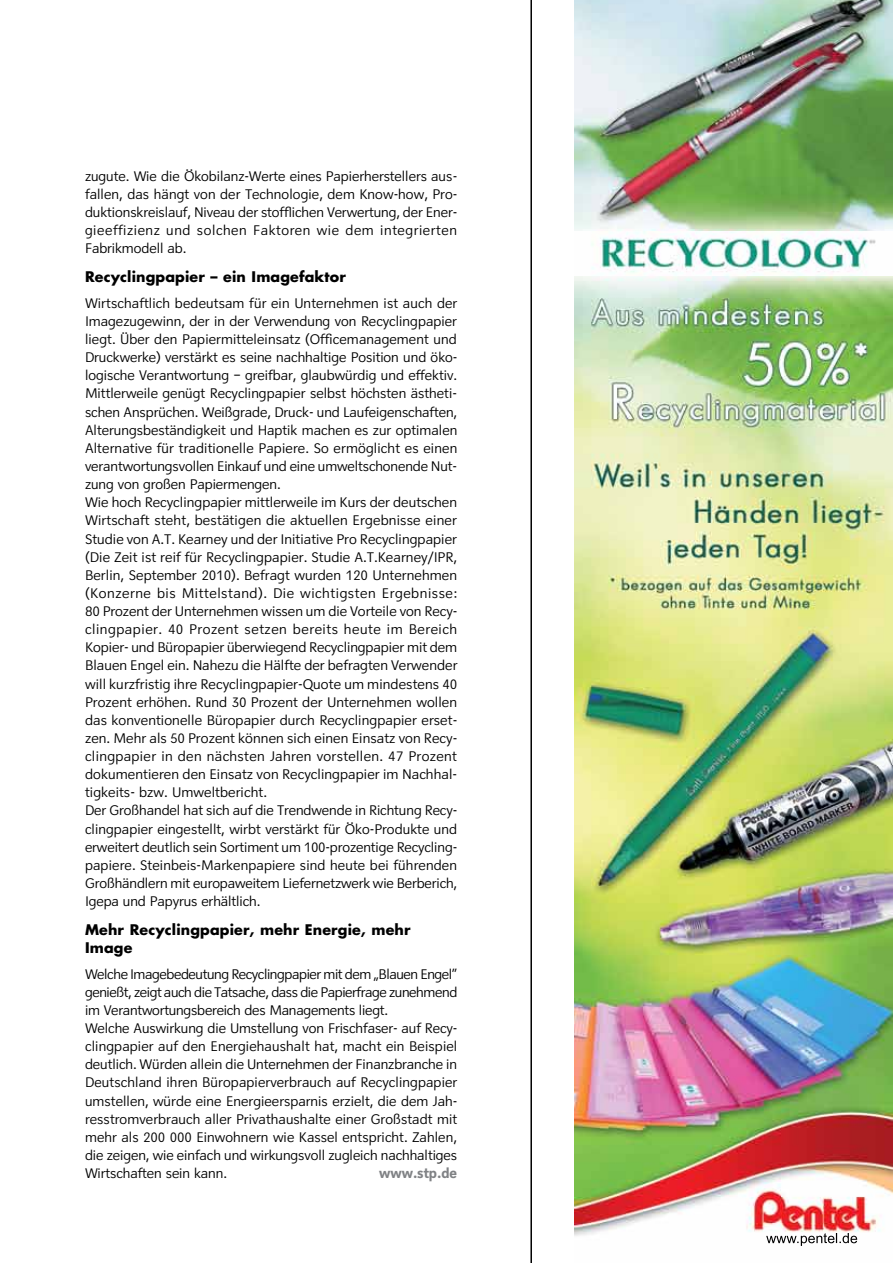
<style>
.page{position:relative;width:893px;height:1263px;background:#fff}
.page>*{position:absolute;margin:0;border:0;box-sizing:border-box;transform-origin:0 0}
.t1{font:14.25px/18.1px "Planet R Leicht";letter-spacing:.005em;color:#000}
.t2{font:700 14.25px/18px "Futura";letter-spacing:.01em;color:#000}
.t3{font:14.25px "Planet R Hfet";letter-spacing:.005em;color:#808285}
</style>
<div class="page">
<hr style="left:530px;top:0;width:2px;height:1263px;background:#000">
<img style="left:574px;top:0;width:319px;height:1246px">
<img style="left:574px;top:232px;width:319px;height:44px">
<img style="left:801px;top:1233px;width:56px;height:13px">
<p class="t1" style="left:85px;top:167px;width:374px;text-align:justify">zugute. Wie die Ökobilanz-Werte eines Papierherstellers aus&shy;fallen, das hängt von der Technologie, dem Know-how, Pro&shy;duktionskreislauf, Niveau der stofflichen Verwertung, der Ener&shy;gieeffizienz und solchen Faktoren wie dem integrierten Fabrikmodell ab.</p>
<p class="t2" style="left:85px;top:267px;width:262px">Recyclingpapier – ein Imagefaktor</p>
<p class="t1" style="left:85px;top:294px;width:374px">Wirtschaftlich bedeutsam für ein Unternehmen ist auch der Imagezugewinn, der in der Verwendung von Recyclingpapier liegt. Über den Papiermitteleinsatz (Officemanagement und Druckwerke) verstärkt es seine nachhaltige Position und öko&shy;logische Verantwortung – greifbar, glaubwürdig und effektiv.<br>Mittlerweile genügt Recyclingpapier selbst höchsten ästheti&shy;schen Ansprüchen. Weißgrade, Druck- und Laufeigenschaften, Alterungsbeständigkeit und Haptik machen es zur optimalen Alternative für traditionelle Papiere. So ermöglicht es einen verantwortungsvollen Einkauf und eine umweltschonende Nut&shy;zung von großen Papiermengen.<br>Wie hoch Recyclingpapier mittlerweile im Kurs der deutschen Wirtschaft steht, bestätigen die aktuellen Ergebnisse einer Studie von A.T. Kearney und der Initiative Pro Recyclingpapier (Die Zeit ist reif für Recyclingpapier. Studie A.T.Kearney/IPR, Berlin, September 2010). Befragt wurden 120 Unternehmen (Konzerne bis Mittelstand). Die wichtigsten Ergebnisse:<br>80 Prozent der Unternehmen wissen um die Vorteile von Recy&shy;clingpapier. 40 Prozent setzen bereits heute im Bereich Kopier- und Büropapier überwiegend Recyclingpapier mit dem Blauen Engel ein. Nahezu die Hälfte der befragten Verwender will kurzfristig ihre Recyclingpapier-Quote um mindestens 40<br>Prozent erhöhen. Rund 30 Prozent der Unternehmen wollen das konventionelle Büropapier durch Recyclingpapier erset&shy;zen. Mehr als 50 Prozent können sich einen Einsatz von Recy&shy;clingpapier in den nächsten Jahren vorstellen. 47 Prozent dokumentieren den Einsatz von Recyclingpapier im Nachhal&shy;tigkeits- bzw. Umweltbericht.<br>Der Großhandel hat sich auf die Trendwende in Richtung Recy&shy;clingpapier eingestellt, wirbt verstärkt für Öko-Produkte und erweitert deutlich sein Sortiment um 100-prozentige Recycling&shy;papiere. Steinbeis-Markenpapiere sind heute bei führenden Großhändlern mit europaweitem Liefernetzwerk wie Berberich, Igepa und Papyrus erhältlich.</p>
<p class="t2" style="left:85px;top:920px;width:327px">Mehr Recyclingpapier, mehr Energie, mehr<br>Image</p>
<p class="t1" style="left:85px;top:965px;width:374px">Welche Imagebedeutung Recyclingpapier mit dem „Blauen Engel“ genießt, zeigt auch die Tatsache, dass die Papierfrage zunehmend im Verantwortungsbereich des Managements liegt.<br>Welche Auswirkung die Umstellung von Frischfaser- auf Recy&shy;clingpapier auf den Energiehaushalt hat, macht ein Beispiel deutlich. Würden allein die Unternehmen der Finanzbranche in Deutschland ihren Büropapierverbrauch auf Recyclingpapier umstellen, würde eine Energieersparnis erzielt, die dem Jah&shy;resstromverbrauch aller Privathaushalte einer Großstadt mit mehr als 200 000 Einwohnern wie Kassel entspricht. Zahlen, die zeigen, wie einfach und wirkungsvoll zugleich nachhaltiges Wirtschaften sein kann.</p>
<p class="t3" style="left:379px;top:1165px;width:79px">www.stp.de</p>
</div>
